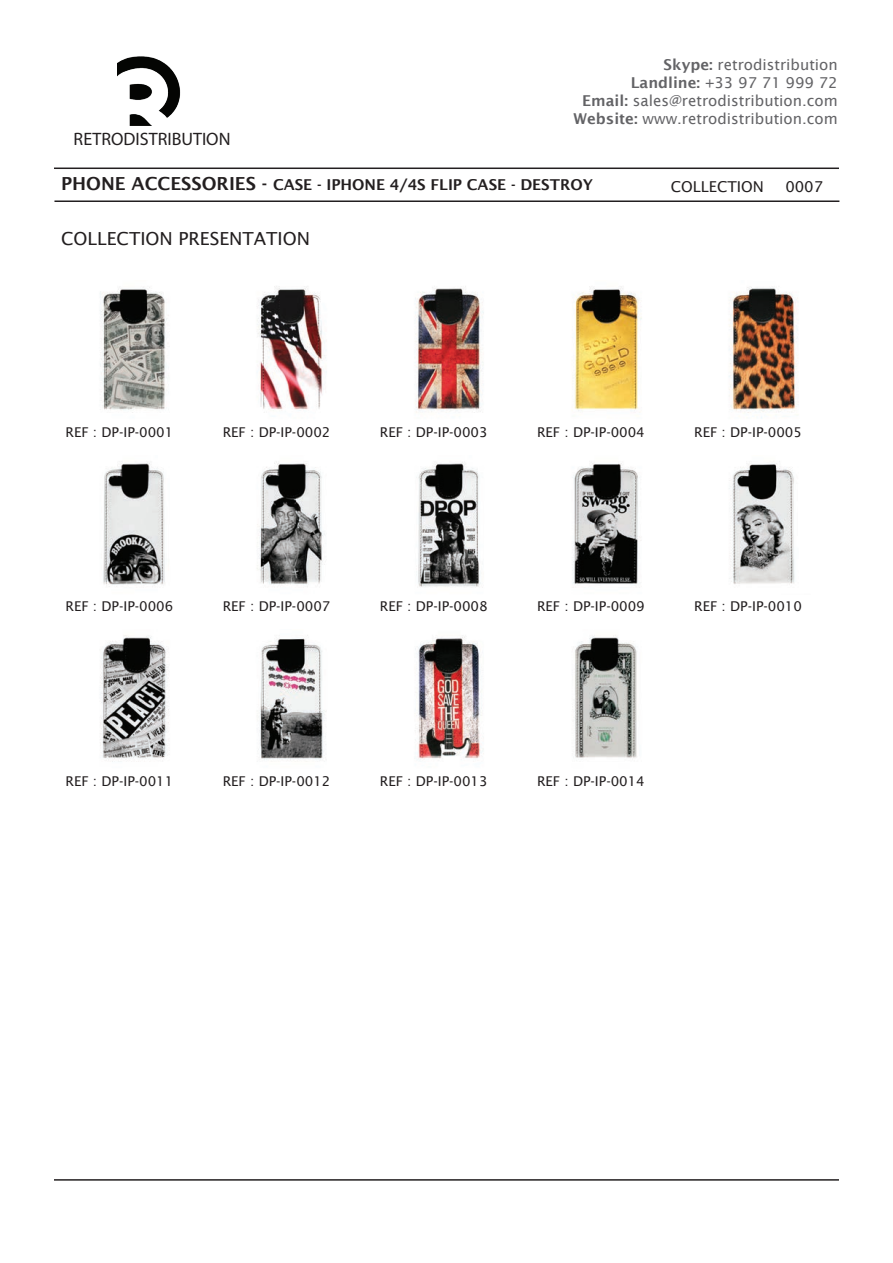
<style>
.page{position:relative;width:893px;height:1263px;background:#fff}
.page>*{position:absolute;margin:0;border:0;box-sizing:border-box;transform-origin:0 0}
.t1{font:18px "Lucida Sans";color:#231f20}
.t2{font:18px "Myriad Pro";color:#231f20}
.t3{font:15px/18px "Lucida Sans";color:#636366;text-align:right}
.t4{font:600 15px "Lucida Sans";color:#231f20}
.t5{font:15px "Lucida Sans";color:#231f20}
.t6{font:13.5px "Lucida Sans";color:#231f20}
.s1{font-weight:600}
.s2{font-size:18px}
</style>
<div class="page">
<img style="left:117px;top:56px;width:64px;height:69px">
<hr style="left:54px;top:168px;width:785px;height:1px;background:#231f20">
<hr style="left:54px;top:1179px;width:785px;height:2px;background:#231f20">
<hr style="left:54px;top:200px;width:785px;height:2px;background:#231f20">
<img style="left:100px;top:287px;width:69px;height:126px">
<img style="left:257px;top:286px;width:70px;height:125px">
<img style="left:415px;top:286px;width:69px;height:127px">
<img style="left:574px;top:286px;width:68px;height:125px">
<img style="left:729px;top:287px;width:69px;height:131px">
<img style="left:103px;top:462px;width:62px;height:125px">
<img style="left:257px;top:461px;width:68px;height:126px">
<img style="left:418px;top:462px;width:63px;height:125px">
<img style="left:572px;top:463px;width:69px;height:125px">
<img style="left:729px;top:461px;width:66px;height:123px">
<img style="left:100px;top:635px;width:69px;height:127px">
<img style="left:258px;top:635px;width:68px;height:127px">
<img style="left:415px;top:635px;width:68px;height:125px">
<img style="left:574px;top:635px;width:63px;height:123px">
<p class="t3" style="left:574px;top:56px;width:266px"><span class="s1">Skype:</span> retrodistribution<br><span class="s1">Landline:</span> +33 97 71 999 72<br><span class="s1">Email:</span> sales@retrodistribution.com<br><span class="s1">Website:</span> www.retrodistribution.com</p>
<h1 class="t2" style="left:74px;top:128px;width:158px">RETRODISTRIBUTION</h1>
<p class="t4" style="left:61px;top:176px;width:533px"><span class="s2">PHONE ACCESSORIES -</span> CASE - IPHONE 4/4S FLIP CASE - DESTROY</p>
<p class="t5" style="left:671px;top:178px;width:95px">COLLECTION</p>
<p class="t5" style="left:785px;top:178px;width:39px">0007</p>
<h1 class="t1" style="left:61px;top:228px;width:250px">COLLECTION PRESENTATION</h1>
<p class="t6" style="left:66px;top:424px;width:109px">REF : DP-IP-0001</p>
<p class="t6" style="left:223px;top:424px;width:109px">REF : DP-IP-0002</p>
<p class="t6" style="left:380px;top:424px;width:109px">REF : DP-IP-0003</p>
<p class="t6" style="left:537px;top:424px;width:109px">REF : DP-IP-0004</p>
<p class="t6" style="left:694px;top:424px;width:109px">REF : DP-IP-0005</p>
<p class="t6" style="left:66px;top:599px;width:109px">REF : DP-IP-0006</p>
<p class="t6" style="left:223px;top:599px;width:109px">REF : DP-IP-0007</p>
<p class="t6" style="left:380px;top:599px;width:109px">REF : DP-IP-0008</p>
<p class="t6" style="left:537px;top:599px;width:109px">REF : DP-IP-0009</p>
<p class="t6" style="left:694px;top:599px;width:109px">REF : DP-IP-0010</p>
<p class="t6" style="left:66px;top:773px;width:109px">REF : DP-IP-0011</p>
<p class="t6" style="left:223px;top:773px;width:109px">REF : DP-IP-0012</p>
<p class="t6" style="left:380px;top:773px;width:109px">REF : DP-IP-0013</p>
<p class="t6" style="left:537px;top:773px;width:109px">REF : DP-IP-0014</p>
</div>
